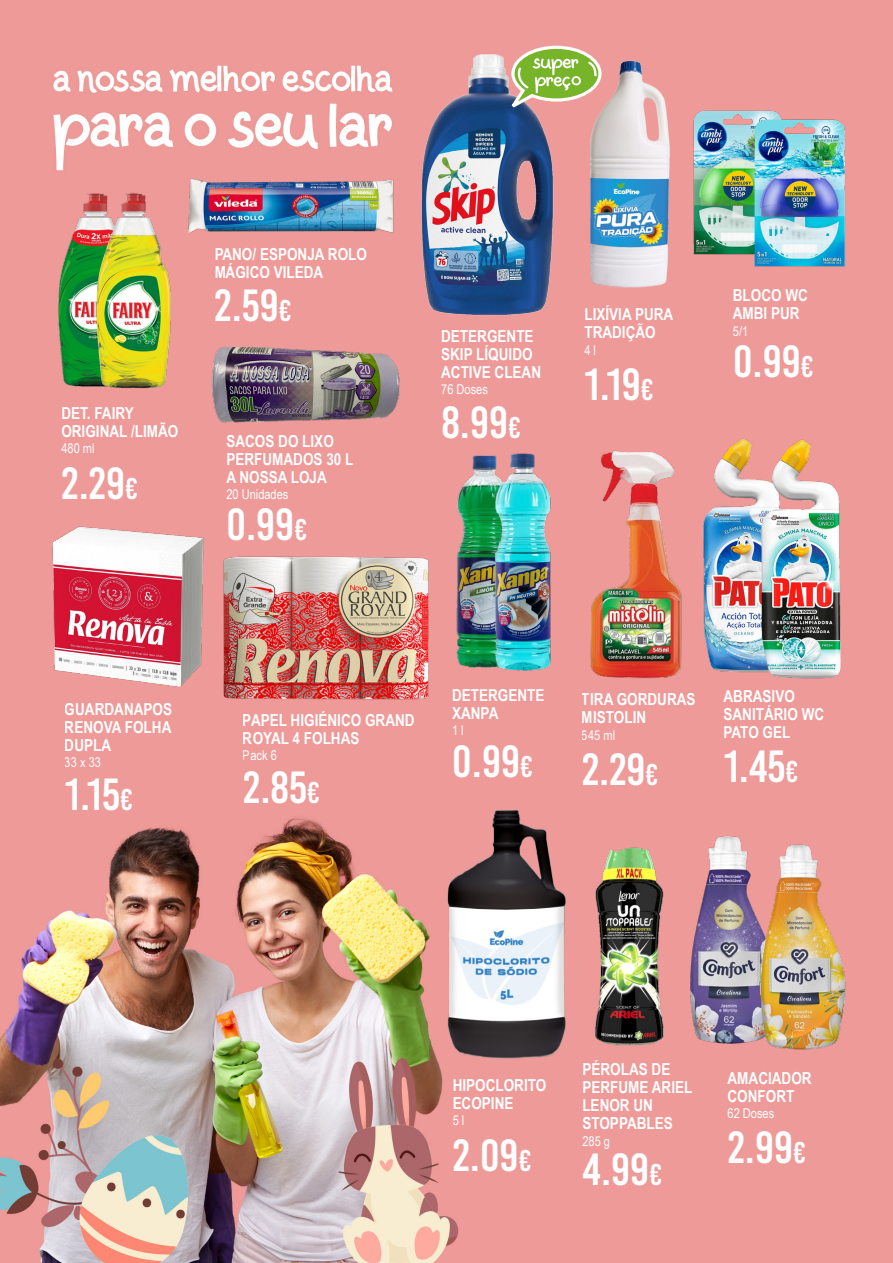
<style>
.page{position:relative;width:893px;height:1263px;background:#fff}
.page>*{position:absolute;margin:0;border:0;box-sizing:border-box;transform-origin:0 0}
.t1{font:45px "Bebas Kai";color:#fff}
.t2{font:700 16.5px/18px "Arial Narrow";color:#fff}
.t3{font:13.5px "Arial Narrow";color:#fff}
.s1{font-size:30px}
</style>
<div class="page">
<img style="left:0;top:0;width:893px;height:1263px">
<img style="left:404px;top:18px;width:170px;height:324px">
<img style="left:675px;top:825px;width:192px;height:241px">
<img style="left:560px;top:40px;width:145px;height:270px">
<img style="left:434px;top:772px;width:153px;height:295px">
<img style="left:36px;top:189px;width:151px;height:204px">
<img style="left:581px;top:840px;width:100px;height:214px">
<img style="left:521px;top:425px;width:240px;height:269px">
<img style="left:678px;top:101px;width:173px;height:183px">
<img style="left:656px;top:419px;width:208px;height:270px">
<img style="left:199px;top:495px;width:240px;height:240px">
<img style="left:35px;top:517px;width:182px;height:181px">
<img style="left:391px;top:444px;width:240px;height:241px">
<img style="left:168px;top:93px;width:240px;height:241px">
<img style="left:197px;top:347px;width:211px;height:78px">
<svg style="left:503px;top:44px;width:100px;height:71px;background:#b6b380"></svg>
<p class="t2" style="left:61px;top:403px;width:119px">DET. FAIRY<br>ORIGINAL /LIMÃO</p>
<p class="t3" style="left:61px;top:438px;width:35px">480 ml</p>
<p class="t1" style="left:62px;top:459px;width:78px">2.29<span class="s1">€</span></p>
<p class="t2" style="left:214px;top:244px;width:154px">PANO/ ESPONJA ROLO<br>MÁGICO VILEDA</p>
<p class="t1" style="left:215px;top:282px;width:79px">2.59<span class="s1">€</span></p>
<p class="t2" style="left:226px;top:431px;width:129px">SACOS DO LIXO<br>PERFUMADOS 30 L<br>A NOSSA LOJA</p>
<p class="t3" style="left:226px;top:484px;width:64px">20 Unidades</p>
<p class="t1" style="left:227px;top:501px;width:82px">0.99<span class="s1">€</span></p>
<p class="t2" style="left:441px;top:326px;width:101px">DETERGENTE<br>SKIP LÍQUIDO<br>ACTIVE CLEAN</p>
<p class="t3" style="left:441px;top:379px;width:48px">76 Doses</p>
<p class="t1" style="left:441px;top:398px;width:81px">8.99<span class="s1">€</span></p>
<p class="t2" style="left:584px;top:305px;width:90px">LIXÍVIA PURA<br>TRADIÇÃO</p>
<p class="t3" style="left:584px;top:340px;width:13px">4 l</p>
<p class="t1" style="left:585px;top:360px;width:71px">1.19<span class="s1">€</span></p>
<p class="t2" style="left:733px;top:286px;width:77px">BLOCO WC<br>AMBI PUR</p>
<p class="t3" style="left:733px;top:321px;width:17px">5/1</p>
<p class="t1" style="left:733px;top:337px;width:82px">0.99<span class="s1">€</span></p>
<p class="t2" style="left:65px;top:699px;width:109px;text-align:justify">GUARDANAPOS RENOVA FOLHA DUPLA</p>
<p class="t3" style="left:65px;top:752px;width:38px">33 x 33</p>
<p class="t1" style="left:65px;top:771px;width:70px">1.15<span class="s1">€</span></p>
<p class="t2" style="left:243px;top:710px;width:173px">PAPEL HIGIÉNICO GRAND<br>ROYAL 4 FOLHAS</p>
<p class="t3" style="left:243px;top:745px;width:35px">Pack 6</p>
<p class="t1" style="left:243px;top:763px;width:78px">2.85<span class="s1">€</span></p>
<p class="t2" style="left:452px;top:685px;width:94px">DETERGENTE<br>XANPA</p>
<p class="t3" style="left:452px;top:720px;width:13px">1 l</p>
<p class="t1" style="left:452px;top:737px;width:82px">0.99<span class="s1">€</span></p>
<p class="t2" style="left:582px;top:690px;width:115px">TIRA GORDURAS<br>MISTOLIN</p>
<p class="t3" style="left:582px;top:725px;width:35px">545 ml</p>
<p class="t1" style="left:582px;top:745px;width:78px">2.29<span class="s1">€</span></p>
<p class="t2" style="left:723px;top:686px;width:102px">ABRASIVO<br>SANITÁRIO WC<br>PATO GEL</p>
<p class="t1" style="left:724px;top:742px;width:76px">1.45<span class="s1">€</span></p>
<p class="t2" style="left:453px;top:1075px;width:95px">HIPOCLORITO<br>ECOPINE</p>
<p class="t3" style="left:453px;top:1110px;width:13px">5 l</p>
<p class="t1" style="left:453px;top:1131px;width:80px">2.09<span class="s1">€</span></p>
<p class="t2" style="left:582px;top:1060px;width:111px">PÉROLAS DE<br>PERFUME ARIEL<br>LENOR UN<br>STOPPABLES</p>
<p class="t3" style="left:582px;top:1131px;width:29px">285 g</p>
<p class="t1" style="left:583px;top:1145px;width:81px">4.99<span class="s1">€</span></p>
<p class="t2" style="left:727px;top:1068px;width:86px">AMACIADOR<br>CONFORT</p>
<p class="t3" style="left:727px;top:1103px;width:48px">62 Doses</p>
<p class="t1" style="left:728px;top:1124px;width:80px">2.99<span class="s1">€</span></p>
</div>
